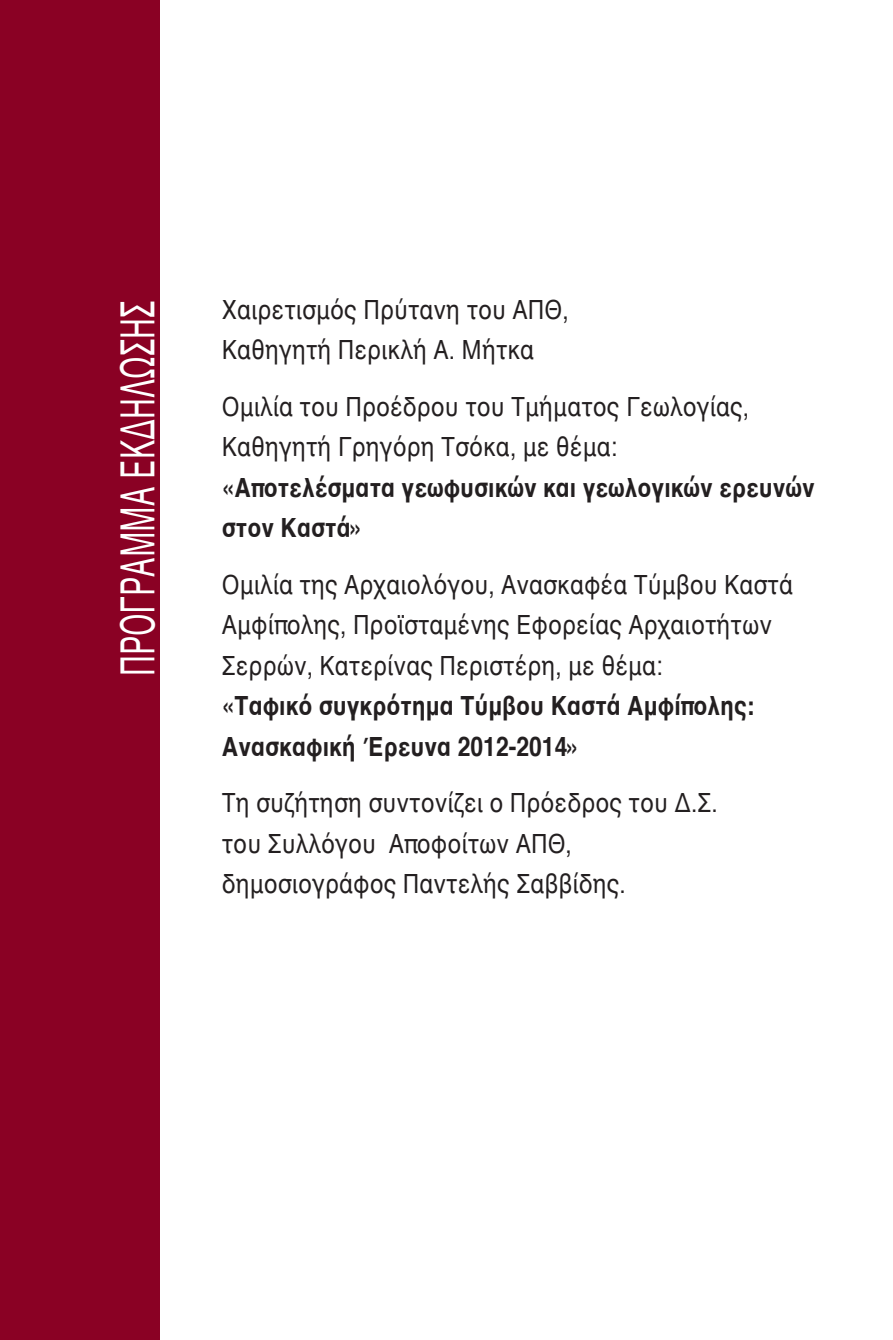
<style>
.page{position:relative;width:893px;height:1340px;background:#fff}
.page>*{position:absolute;margin:0;border:0;box-sizing:border-box;transform-origin:0 0}
.t1{font:48.15px "Helvetica";color:#fff;scale:.6 1}
.t2{font:27px/40.5px "Helvetica";color:#231f20;scale:.85 1}
.t3{font:700 27px/40.5px "Helvetica";color:#231f20;scale:.85 1}
</style>
<div class="page">
<div style="left:0;top:0;width:159px;height:1339px;background:#8a0124"></div>
<h1 class="t1" style="left:117px;top:676px;width:628px;rotate:-90deg">ΠΡΟΓΡΑΜΜΑ ΕΚΔΗΛΩΣΗΣ</h1>
<p class="t2" style="left:222px;top:291px;width:410px">Χαιρετισμός Πρύτανη του ΑΠΘ,<br>Καθηγητή Περικλή Α. Μήτκα</p>
<p class="t2" style="left:222px;top:388px;width:622px">Ομιλία του Προέδρου του Τμήματος Γεωλογίας,<br>Καθηγητή Γρηγόρη Τσόκα, με θέμα:</p>
<p class="t3" style="left:222px;top:469px;width:699px">«Αποτελέσματα γεωφυσικών και γεωλογικών ερευνών στον Καστά»</p>
<p class="t2" style="left:222px;top:566px;width:673px">Ομιλία της Αρχαιολόγου, Ανασκαφέα Τύμβου Καστά<br>Αμφίπολης, Προϊσταμένης Εφορείας Αρχαιοτήτων<br>Σερρών, Κατερίνας Περιστέρη, με θέμα:</p>
<p class="t3" style="left:222px;top:687px;width:628px">«Ταφικό συγκρότημα Τύμβου Καστά Αμφίπολης:<br>Ανασκαφική Έρευνα 2012-2014»</p>
<p class="t2" style="left:222px;top:784px;width:585px">Τη συζήτηση συντονίζει ο Πρόεδρος του Δ.Σ. του Συλλόγου Αποφοίτων ΑΠΘ, δημοσιογράφος Παντελής Σαββίδης.</p>
</div>
